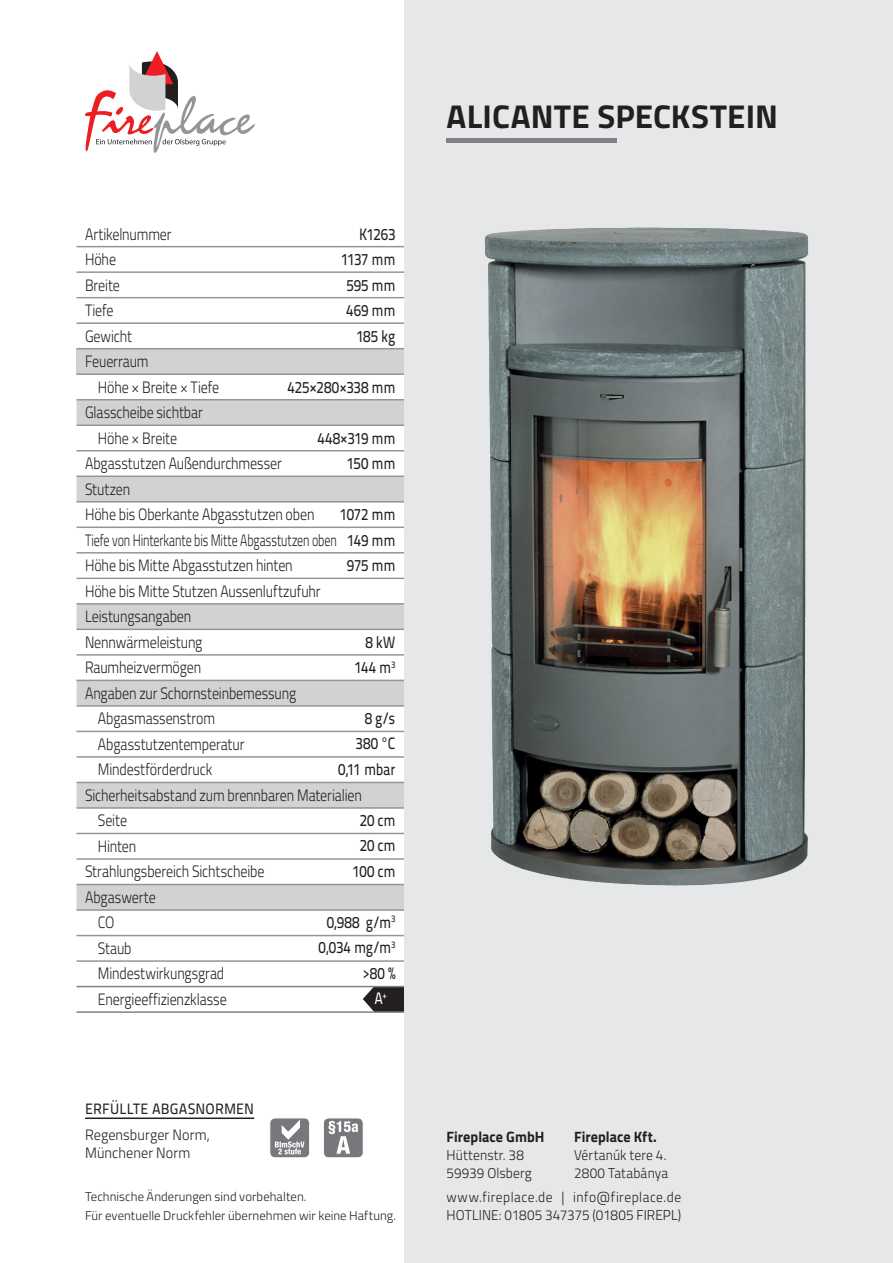
<style>
.page{position:relative;width:893px;height:1263px;background:#fff}
.page>*{position:absolute;margin:0;border:0;box-sizing:border-box;transform-origin:0 0}
.t1{font:700 33px "Titillium";letter-spacing:.005em;color:#231f20}
.t2{font:300 16.5px/25.5px "Titillium";letter-spacing:-.01em;color:#231f20;scale:.85 1}
.t3{font:16.5px/25.5px "Titillium Maps 26 L 500 wt";letter-spacing:-.015em;color:#231f20;text-align:right;scale:.85 1}
.t4{font:300 16.5px "Titillium";letter-spacing:-.01em;color:#231f20;scale:.73 1}
.t5{font:16.5px "Titillium Maps 26 L 500 wt";color:#fff;scale:.85 1}
.t6{font:300 15px/18px "Titillium";letter-spacing:.005em;color:#231f20;scale:.95 1}
.t7{font:700 15px "Titillium";color:#231f20;scale:.95 1}
.t8{font:15px "Titillium Maps 26 L 500 wt";letter-spacing:.01em;color:#231f20;scale:.95 1}
.t9{font:300 14.25px/18px "Titillium";letter-spacing:.015em;color:#231f20;scale:.95 1}
.t10{font:300 12.75px/19.5px "Titillium";color:#231f20}
</style>
<div class="page">
<svg style="left:362px;top:985px;width:42px;height:26px"></svg>
<div style="left:404px;top:0;width:489px;height:1263px;background:#e6e7e9"></div>
<hr style="left:446px;top:139px;width:171px;height:4px;background:#808285">
<hr style="left:85px;top:1117px;width:169px;height:2px;background:#231f20">
<div style="left:270px;top:1118px;width:40px;height:40px;background:#76787b;border-radius:5px"></div>
<div style="left:269px;top:1117px;width:41px;height:41px;border:1px solid #fff;border-radius:5px"></div>
<svg style="left:275px;top:1120px;width:30px;height:34px"></svg>
<div style="left:323px;top:1118px;width:40px;height:40px;background:#76787b;border-radius:5px"></div>
<div style="left:323px;top:1117px;width:41px;height:41px;border:1px solid #fff;border-radius:5px"></div>
<svg style="left:328px;top:1121px;width:30px;height:33px"></svg>
<div style="left:77px;top:349px;width:327px;height:25px;background:#d1d2d4"></div>
<svg style="left:77px;top:400px;width:327px;height:509px"></svg>
<div style="left:77px;top:502px;width:327px;height:25px;background:#fff"></div>
<hr style="left:77px;top:246px;width:327px;height:1px;background:#939598">
<hr style="left:77px;top:271px;width:327px;height:2px;background:#939598">
<hr style="left:77px;top:297px;width:327px;height:1px;background:#939598">
<hr style="left:77px;top:322px;width:327px;height:2px;background:#939598">
<hr style="left:77px;top:348px;width:327px;height:1px;background:#939598">
<hr style="left:77px;top:373px;width:327px;height:2px;background:#939598">
<hr style="left:77px;top:399px;width:327px;height:1px;background:#939598">
<hr style="left:77px;top:424px;width:327px;height:2px;background:#939598">
<hr style="left:77px;top:450px;width:327px;height:1px;background:#939598">
<hr style="left:77px;top:475px;width:327px;height:2px;background:#939598">
<hr style="left:77px;top:501px;width:327px;height:1px;background:#939598">
<hr style="left:77px;top:526px;width:327px;height:2px;background:#939598">
<hr style="left:77px;top:552px;width:327px;height:2px;background:#939598">
<hr style="left:77px;top:578px;width:327px;height:1px;background:#939598">
<hr style="left:77px;top:603px;width:327px;height:2px;background:#939598">
<hr style="left:77px;top:629px;width:327px;height:1px;background:#939598">
<hr style="left:77px;top:654px;width:327px;height:2px;background:#939598">
<hr style="left:77px;top:680px;width:327px;height:1px;background:#939598">
<hr style="left:77px;top:705px;width:327px;height:2px;background:#939598">
<hr style="left:77px;top:731px;width:327px;height:1px;background:#939598">
<hr style="left:77px;top:756px;width:327px;height:2px;background:#939598">
<hr style="left:77px;top:782px;width:327px;height:1px;background:#939598">
<hr style="left:77px;top:807px;width:327px;height:2px;background:#939598">
<hr style="left:77px;top:833px;width:327px;height:1px;background:#939598">
<hr style="left:77px;top:858px;width:327px;height:2px;background:#939598">
<hr style="left:77px;top:884px;width:327px;height:1px;background:#939598">
<hr style="left:77px;top:909px;width:327px;height:2px;background:#939598">
<hr style="left:77px;top:960px;width:327px;height:2px;background:#939598">
<hr style="left:77px;top:935px;width:327px;height:1px;background:#939598">
<hr style="left:77px;top:986px;width:327px;height:1px;background:#808285">
<hr style="left:77px;top:1011px;width:327px;height:2px;background:#808285">
<svg style="left:85px;top:51px;width:170px;height:102px"></svg>
<img style="left:484px;top:227px;width:324px;height:658px">
<p class="t2" style="left:85px;top:220px;width:103px">Artikelnummer<br>Höhe<br>Breite<br>Tiefe<br>Gewicht<br>Feuerraum</p>
<p class="t2" style="left:98px;top:373px;width:144px">Höhe × Breite × Tiefe</p>
<p class="t2" style="left:85px;top:399px;width:140px">Glasscheibe sichtbar</p>
<p class="t2" style="left:98px;top:424px;width:95px">Höhe × Breite</p>
<p class="t2" style="left:85px;top:450px;width:233px">Abgasstutzen Außendurchmesser</p>
<p class="t2" style="left:85px;top:475px;width:55px">Stutzen</p>
<p class="t2" style="left:85px;top:501px;width:271px">Höhe bis Oberkante Abgasstutzen oben</p>
<p class="t4" style="left:85px;top:528px;width:346px">Tiefe von Hinterkante bis Mitte Abgasstutzen oben</p>
<p class="t2" style="left:85px;top:552px;width:246px">Höhe bis Mitte Abgasstutzen hinten</p>
<p class="t2" style="left:85px;top:577px;width:279px">Höhe bis Mitte Stutzen Aussenluftzufuhr</p>
<p class="t2" style="left:85px;top:603px;width:127px">Leistungsangaben</p>
<p class="t2" style="left:85px;top:628px;width:140px">Nennwärmeleistung</p>
<p class="t2" style="left:85px;top:654px;width:138px">Raumheizvermögen</p>
<p class="t2" style="left:85px;top:679px;width:250px">Angaben zur Schornsteinbemessung</p>
<p class="t2" style="left:98px;top:705px;width:139px">Abgasmassenstrom</p>
<p class="t2" style="left:98px;top:730px;width:174px">Abgasstutzentemperatur</p>
<p class="t2" style="left:98px;top:756px;width:136px">Mindestförderdruck</p>
<p class="t2" style="left:85px;top:781px;width:327px">Sicherheitsabstand zum brennbaren Materialien</p>
<p class="t2" style="left:98px;top:807px;width:36px">Seite</p>
<p class="t2" style="left:98px;top:832px;width:47px">Hinten</p>
<p class="t2" style="left:85px;top:858px;width:213px">Strahlungsbereich Sichtscheibe</p>
<p class="t2" style="left:85px;top:883px;width:85px">Abgaswerte</p>
<p class="t2" style="left:98px;top:909px;width:21px">CO</p>
<p class="t2" style="left:98px;top:934px;width:41px">Staub</p>
<p class="t2" style="left:98px;top:960px;width:150px">Mindestwirkungsgrad</p>
<p class="t2" style="left:98px;top:985px;width:153px">Energieeffizienzklasse</p>
<p class="t3" style="left:341px;top:220px;width:66px">K1263<br>1137 mm<br>595 mm<br>469 mm<br>185 kg</p>
<p class="t3" style="left:287px;top:373px;width:129px">425×280×338 mm</p>
<p class="t3" style="left:317px;top:424px;width:93px">448×319 mm<br>150 mm</p>
<p class="t3" style="left:340px;top:501px;width:67px;text-align:center">1072 mm<br>149 mm<br>975 mm</p>
<p class="t3" style="left:354px;top:628px;width:50px">8 kW<br>144 m<sup>3</sup></p>
<p class="t3" style="left:338px;top:704px;width:69px">8 g/s<br>380 °C<br>0,11 mbar</p>
<p class="t3" style="left:352px;top:806px;width:52px;text-align:center">20 cm<br>20 cm<br>100 cm</p>
<p class="t3" style="left:327px;top:908px;width:82px">0,988 g/m<sup>3</sup></p>
<p class="t3" style="left:319px;top:934px;width:92px">0,034 mg/m<sup>3</sup></p>
<p class="t3" style="left:363px;top:959px;width:40px">&gt;80 %</p>
<p class="t5" style="left:374px;top:986px;width:16px">A<sup>+</sup></p>
<p class="t8" style="left:85px;top:1097px;width:179px">ERFÜLLTE ABGASNORMEN</p>
<p class="t6" style="left:85px;top:1125px;width:133px">Regensburger Norm,<br>Münchener Norm</p>
<p class="t10" style="left:85px;top:1186px;width:313px">Technische Änderungen sind vorbehalten.<br>Für eventuelle Druckfehler übernehmen wir keine Haftung.</p>
<h1 class="t1" style="left:447px;top:91px;width:333px">ALICANTE SPECKSTEIN</h1>
<p class="t7" style="left:574px;top:1125px;width:89px">Fireplace Kft.</p>
<p class="t9" style="left:574px;top:1145px;width:101px">Vértanúk tere 4.<br>2800 Tatabánya</p>
<p class="t9" style="left:446px;top:1188px;width:249px">www.fireplace.de | info@fireplace.de<br>HOTLINE: 01805 347375 (01805 FIREPL)</p>
<p class="t7" style="left:446px;top:1125px;width:105px">Fireplace GmbH</p>
<p class="t9" style="left:446px;top:1145px;width:91px">Hüttenstr. 38<br>59939 Olsberg</p>
</div>
